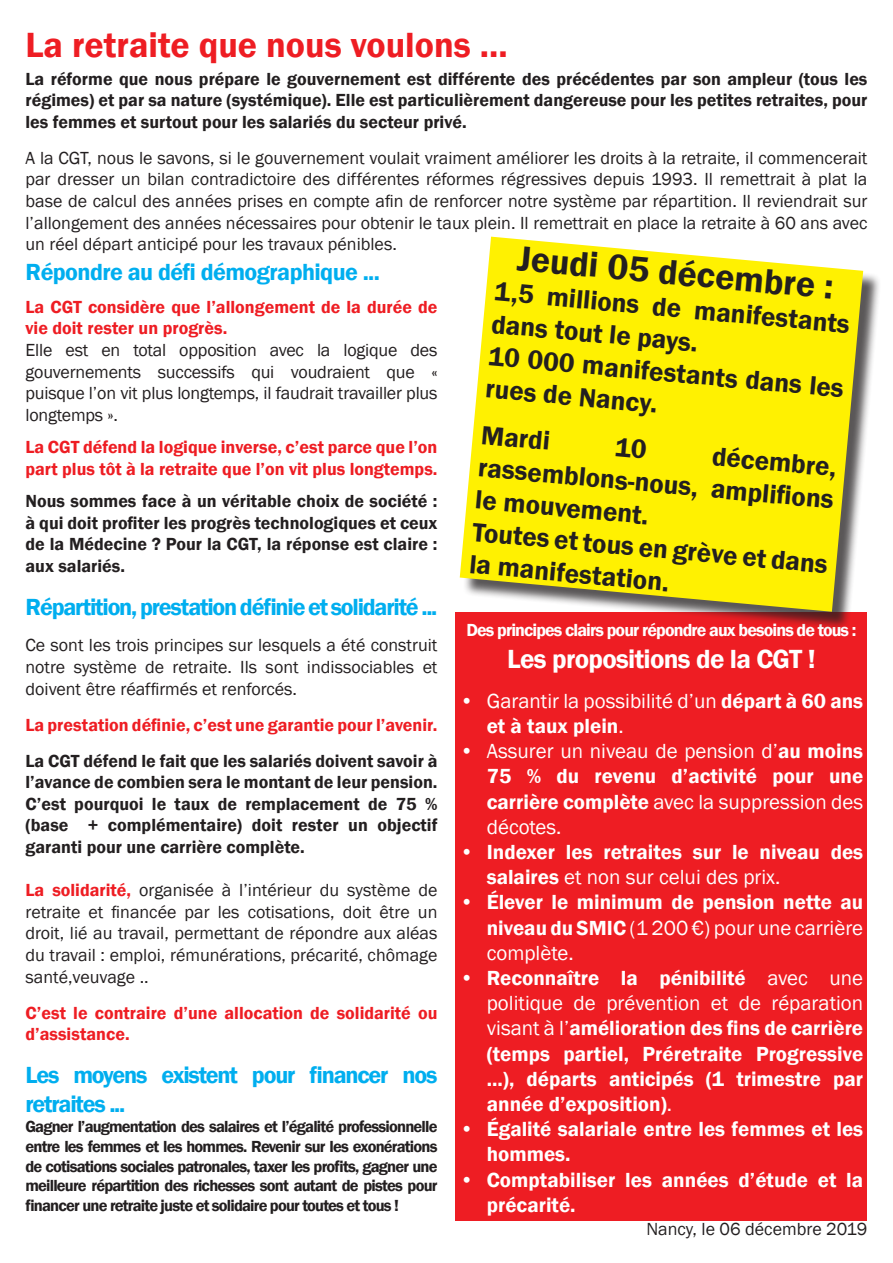
<style>
.page{position:relative;width:893px;height:1263px;background:#fff}
.page>*{position:absolute;margin:0;border:0;box-sizing:border-box;transform-origin:0 0}
.t1{font:600 36px "Franklin Gothic";color:#ee1d23}
.t2{font:600 36px "Franklin Gothic";color:#231f20}
.t3{font:600 27px/32px "Franklin Gothic";color:#231f20}
.t4{font:600 27px "Franklin Gothic";letter-spacing:-.025em;color:#fff}
.t5{font:600 24px/28.8px "Franklin Gothic";letter-spacing:-.05em;color:#00aeef}
.t6{font:600 24px "Franklin Gothic";letter-spacing:-.025em;color:#00aeef}
.t7{font:600 21px/25.2px "Franklin Gothic";color:#fff}
.t8{font:21px/25.2px "Franklin Gothic";color:#fff}
.t9{font:18px/21.6px "Franklin Gothic";color:#231f20;text-align:justify}
.t10{font:600 18px/21.6px "Franklin Gothic";color:#231f20;text-align:justify}
.t11{font:600 18px/21.6px "Franklin Gothic";color:#ee1d23}
.t12{font:600 18px "Franklin Gothic";letter-spacing:-.05em;color:#fff}
.t13{font:600 16.5px/19.8px "Franklin Gothic";letter-spacing:-.05em;color:#231f20;text-align:justify}
.s1{font-weight:600;color:#ee1d23}
.s2{font-weight:600}
.s3{font-weight:400}
</style>
<div class="page">
<div style="left:455px;top:612px;width:412px;height:608px;background:#ee1d23"></div>
<div style="left:463px;top:239px;width:419px;height:391px;background:#231f20;opacity:.75"></div>
<svg style="left:460px;top:237px;width:403px;height:375px;background:#f8ec21"></svg>
<svg style="left:616px;top:438px;width:31px;height:21px"></svg>
<p class="t1" style="left:26px;top:23px;width:484px">La retraite que nous voulons ...</p>
<p class="t10" style="left:26px;top:68px;width:843px">La réforme que nous prépare le gouvernement est différente des précédentes par son ampleur (tous les régimes) et par sa nature (systémique). Elle est particulièrement dangereuse pour les petites retraites, pour les femmes et surtout pour les salariés du secteur privé.</p>
<p class="t9" style="left:26px;top:147px;width:843px">A la CGT, nous le savons, si le gouvernement voulait vraiment améliorer les droits à la retraite, il commencerait par dresser un bilan contradictoire des différentes réformes régressives depuis 1993. Il remettrait à plat la base de calcul des années prises en compte afin de renforcer notre système par répartition. Il reviendrait sur l’allongement des années nécessaires pour obtenir le taux plein. Il remettrait en place la retraite à 60 ans avec un réel départ anticipé pour les travaux pénibles.</p>
<p class="t6" style="left:26px;top:258px;width:356px">Répondre au défi démographique ...</p>
<p class="t11" style="left:26px;top:296px;width:413px">La CGT considère que l’allongement de la durée de vie doit rester un progrès.</p>
<p class="t9" style="left:26px;top:340px;width:414px">Elle est en total opposition avec la logique des gouvernements successifs qui voudraient que « puisque l’on vit plus longtemps, il faudrait travailler plus longtemps ».</p>
<p class="t11" style="left:26px;top:437px;width:413px">La CGT défend la logique inverse, c’est parce que l’on part plus tôt à la retraite que l’on vit plus longtemps.</p>
<p class="t10" style="left:26px;top:491px;width:413px">Nous sommes face à un véritable choix de société : à qui doit profiter les progrès technologiques et ceux de la Médecine ? Pour la CGT, la réponse est claire : aux salariés.</p>
<p class="t5" style="left:26px;top:593px;width:413px">Répartition, prestation définie et solidarité ...</p>
<p class="t9" style="left:26px;top:635px;width:413px">Ce sont les trois principes sur lesquels a été construit notre système de retraite. Ils sont indissociables et doivent être réaffirmés et renforcés.</p>
<p class="t11" style="left:26px;top:714px;width:413px">La prestation définie, c’est une garantie pour l’avenir.</p>
<p class="t10" style="left:26px;top:750px;width:413px">La CGT défend le fait que les salariés doivent savoir à l’avance de combien sera le montant de leur pension.</p>
<p class="t10" style="left:26px;top:793px;width:413px">C’est pourquoi le taux de remplacement de 75 % (base + complémentaire) doit rester un objectif garanti pour une carrière complète.</p>
<p class="t9" style="left:26px;top:880px;width:413px"><span class="s1">La solidarité,</span> organisée à l’intérieur du système de retraite et financée par les cotisations, doit être un droit, lié au travail, permettant de répondre aux aléas du travail : emploi, rémunérations, précarité, chômage santé,veuvage ..</p>
<p class="t11" style="left:26px;top:1002px;width:413px">C’est le contraire d’une allocation de solidarité ou d’assistance.</p>
<p class="t5" style="left:26px;top:1061px;width:413px">Les moyens existent pour financer nos retraites ...</p>
<p class="t13" style="left:26px;top:1117px;width:413px">Gagner l’augmentation des salaires et l’égalité professionnelle entre les femmes et les hommes. Revenir sur les exonérations de cotisations sociales patronales, taxer les profits, gagner une meilleure répartition des richesses sont autant de pistes pour financer une retraite juste et solidaire pour toutes et tous !</p>
<p class="t2" style="left:519px;top:236px;width:319px;rotate:5deg">Jeudi 05 décembre :</p>
<p class="t3" style="left:496px;top:276px;width:358px;rotate:5deg">1,5 millions de manifestants dans tout le pays.</p>
<p class="t3" style="left:490px;top:341px;width:358px;rotate:5deg">10 000 manifestants dans les rues de Nancy.</p>
<p class="t3" style="left:483px;top:419px;width:70px;rotate:5deg">Mardi</p>
<p class="t3" style="left:482px;top:420px;width:358px;text-align:justify;text-indent:232px;rotate:5deg">décembre, rassemblons-nous, amplifi ons le mouvement.</p>
<p class="t3" style="left:474px;top:517px;width:358px;rotate:5deg">Toutes et tous en grève et dans la manifestation.</p>
<p class="t12" style="left:466px;top:619px;width:391px">Des principes clairs pour répondre aux besoins de tous :</p>
<p class="t4" style="left:507px;top:642px;width:310px">Les propositions de la CGT !</p>
<p class="t8" style="left:487px;top:689px;width:378px;text-indent:-27px">• Garantir la possibilité d’un <span class="s2">départ à 60 ans et à taux plein</span>.</p>
<p class="t8" style="left:487px;top:739px;width:378px;text-align:justify;text-indent:-27px">• Assurer un niveau de pension d’<span class="s2">au moins 75 % du revenu d’activité pour une carrière complète</span> avec la suppression des décotes.</p>
<p class="t7" style="left:487px;top:840px;width:378px;text-indent:-27px">• Indexer les retraites sur le niveau des salaires <span class="s3">et non sur celui des prix.</span></p>
<p class="t7" style="left:487px;top:890px;width:378px;text-align:justify;text-indent:-27px">• Élever le minimum de pension nette au niveau du SMIC <span class="s3">(1 200 €) pour une carrière complète.</span></p>
<p class="t7" style="left:487px;top:966px;width:378px;text-align:justify;text-indent:-27px">• Reconnaître la pénibilité <span class="s3">avec une politique de prévention et de réparation visant à l’</span>amélioration des fins de carrière (temps partiel, Préretraite Progressive ...), départs anticipés (1 trimestre par année d’exposition)<span class="s3">.</span></p>
<p class="t7" style="left:487px;top:1117px;width:378px;text-indent:-27px">• Égalité salariale entre les femmes et les hommes.</p>
<p class="t7" style="left:487px;top:1167px;width:378px;text-indent:-27px">• Comptabiliser les années d’étude et la précarité.</p>
<p class="t9" style="left:646px;top:1219px;width:223px">Nancy, le 06 décembre 2019</p>
</div>
